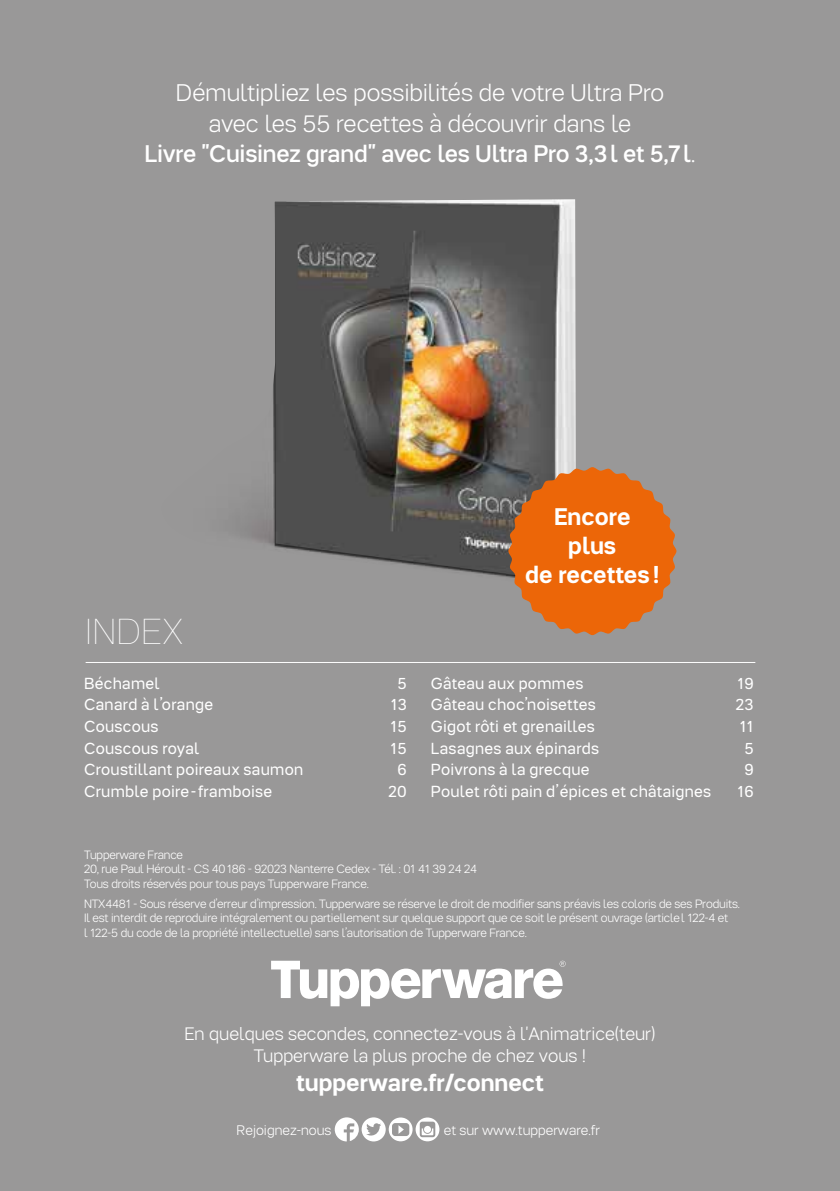
<style>
.page{position:relative;width:840px;height:1191px;background:#fff}
.page>*{position:absolute;margin:0;border:0;box-sizing:border-box;transform-origin:0 0}
.t1{font:200 36px "Tupper PRO";letter-spacing:.025em;color:#fff}
.t2{font:300 24px/30.6px "Tupper PRO";letter-spacing:-.005em;color:#fff;text-align:center}
.t3{font:700 24px/28.8px "Tupper PRO";color:#fff;text-align:center}
.t4{font:300 18px/21.6px "Tupper PRO";color:#fff;text-align:center}
.t5{font:16px "Tupper PRO";letter-spacing:.015em;color:#fff}
.t6{font:300 13.8px "Tupper PRO";color:#fff}
.t7{font:300 12px/14.4px "Tupper PRO";letter-spacing:-.015em;color:#fff}
.s1{font-weight:500}
</style>
<div class="page">
<div style="left:0;top:0;width:839px;height:1191px;background:#999898"></div>
<hr style="left:86px;top:662px;width:669px;height:1px;background:#fff">
<svg style="left:271px;top:960px;width:294px;height:46px"></svg>
<svg style="left:334px;top:1117px;width:105px;height:24px"></svg>
<img style="left:236px;top:200px;width:340px;height:347px">
<img style="left:275px;top:199px;width:300px;height:378px">
<svg style="left:508px;top:467px;width:168px;height:168px"></svg>
<h2 class="t2" style="left:144px;top:78px;width:552px">Démultipliez les possibilités de votre Ultra Pro<br>avec les 55 recettes à découvrir dans le<br><span class="s1">Livre "Cuisinez grand" avec les Ultra Pro 3,3l et 5,7l</span>.</h2>
<h1 class="t1" style="left:86px;top:610px;width:99px">INDEX</h1>
<h3 class="t5" style="left:84px;top:673px;width:77px">Béchamel</h3>
<h3 class="t5" style="left:397px;top:673px;width:11px">5</h3>
<h3 class="t5" style="left:84px;top:695px;width:131px">Canard à l’orange</h3>
<h3 class="t5" style="left:390px;top:695px;width:18px">13</h3>
<h3 class="t5" style="left:84px;top:717px;width:76px">Couscous</h3>
<h3 class="t5" style="left:390px;top:717px;width:18px">15</h3>
<h3 class="t5" style="left:84px;top:738px;width:117px">Couscous royal</h3>
<h3 class="t5" style="left:390px;top:738px;width:18px">15</h3>
<h3 class="t5" style="left:84px;top:760px;width:221px">Croustillant poireaux saumon</h3>
<h3 class="t5" style="left:397px;top:760px;width:11px">6</h3>
<h3 class="t5" style="left:84px;top:782px;width:190px">Crumble poire-framboise</h3>
<h3 class="t5" style="left:388px;top:782px;width:20px">20</h3>
<h2 class="t3" style="left:524px;top:502px;width:136px">Encore<br>plus<br>de recettes!</h2>
<h3 class="t5" style="left:430px;top:673px;width:154px">Gâteau aux pommes</h3>
<h3 class="t5" style="left:736px;top:673px;width:18px">19</h3>
<h3 class="t5" style="left:430px;top:695px;width:166px">Gâteau choc’noisettes</h3>
<h3 class="t5" style="left:735px;top:695px;width:19px">23</h3>
<h3 class="t5" style="left:430px;top:717px;width:165px">Gigot rôti et grenailles</h3>
<h3 class="t5" style="left:739px;top:717px;width:16px">11</h3>
<h3 class="t5" style="left:430px;top:738px;width:170px">Lasagnes aux épinards</h3>
<h3 class="t5" style="left:744px;top:738px;width:11px">5</h3>
<h3 class="t5" style="left:430px;top:760px;width:160px">Poivrons à la grecque</h3>
<h3 class="t5" style="left:744px;top:760px;width:11px">9</h3>
<h3 class="t5" style="left:430px;top:782px;width:282px">Poulet rôti pain d’épices et châtaignes</h3>
<h3 class="t5" style="left:736px;top:782px;width:18px">16</h3>
<p class="t7" style="left:84px;top:847px;width:394px">Tupperware France<br>20, rue Paul Héroult - CS 40186 - 92023 Nanterre Cedex - Tél. : 01 41 39 24 24<br>Tous droits réservés pour tous pays Tupperware France.</p>
<p class="t7" style="left:84px;top:896px;width:657px">NTX4481 - Sous réserve d’erreur d’impression. Tupperware se réserve le droit de modifier sans préavis les coloris de ses Produits.<br>Il est interdit de reproduire intégralement ou partiellement sur quelque support que ce soit le présent ouvrage (articlel 122-4 et<br>l 122-5 du code de la propriété intellectuelle) sans l’autorisation de Tupperware France.</p>
<h3 class="t4" style="left:184px;top:1023px;width:472px">En quelques secondes, connectez-vous à l'Animatrice(teur)<br>Tupperware la plus proche de chez vous !</h3>
<h2 class="t3" style="left:296px;top:1068px;width:249px">tupperware.fr/connect</h2>
<p class="t6" style="left:236px;top:1121px;width:96px">Rejoignez-nous</p>
<p class="t6" style="left:443px;top:1121px;width:158px">et sur www.tupperware.fr</p>
</div>
